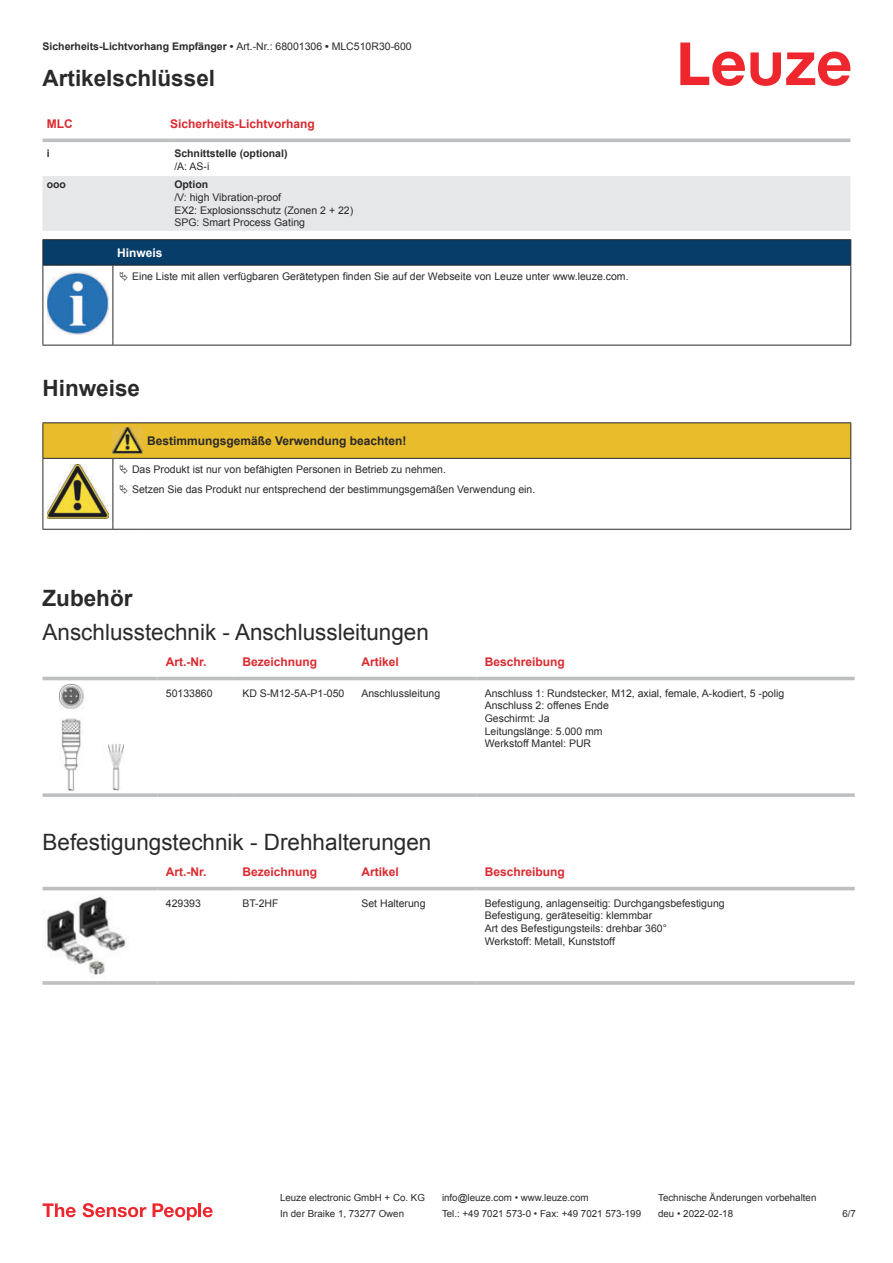
<style>
.page{position:relative;width:893px;height:1263px;background:#fff}
.page>*{position:absolute;margin:0;border:0;box-sizing:border-box;transform-origin:0 0}
.t1{font:22.5px "Arial";color:#2b292a}
.t2{font:700 22.5px "Arial";color:#2b292a}
.t3{font:700 12px "Arial";color:#db2a30}
.t4{font:700 12px "Arial";color:#2b292a}
.t5{font:700 12px "Arial";color:#fff}
.t6{font:10.5px/12.6px "Arial";color:#2b292a}
.t7{font:700 10.5px "Arial";color:#2b292a}
.t8{font:9.75px "Arial";color:#2b292a}
.s1{font-weight:400}
</style>
<div class="page">
<svg style="left:680px;top:43px;width:170px;height:43px"></svg>
<svg style="left:43px;top:138px;width:807px;height:1px"></svg>
<div style="left:43px;top:176px;width:807px;height:55px;background:#e6e7e9"></div>
<hr style="left:43px;top:139px;width:127px;height:3px;background:#bdbfc1">
<hr style="left:170px;top:139px;width:680px;height:3px;background:#bdbfc1">
<div style="left:43px;top:676px;width:812px;height:5px;background:#eceded"></div>
<hr style="left:43px;top:677px;width:114px;height:3px;background:#bdbfc1">
<hr style="left:157px;top:677px;width:77px;height:3px;background:#bdbfc1">
<hr style="left:234px;top:677px;width:119px;height:3px;background:#bdbfc1">
<hr style="left:353px;top:677px;width:123px;height:3px;background:#bdbfc1">
<hr style="left:476px;top:677px;width:379px;height:3px;background:#bdbfc1">
<svg style="left:43px;top:793px;width:114px;height:4px"></svg>
<svg style="left:157px;top:793px;width:77px;height:4px"></svg>
<svg style="left:234px;top:793px;width:119px;height:4px"></svg>
<svg style="left:353px;top:793px;width:123px;height:4px"></svg>
<svg style="left:476px;top:793px;width:379px;height:4px;background:#c3c5c7"></svg>
<img style="left:59px;top:684px;width:65px;height:107px">
<svg style="left:43px;top:886px;width:812px;height:5px;fill:#efefef"></svg>
<hr style="left:43px;top:887px;width:114px;height:3px;background:#bdbfc1">
<hr style="left:157px;top:887px;width:77px;height:3px;background:#bdbfc1">
<hr style="left:234px;top:887px;width:119px;height:3px;background:#bdbfc1">
<hr style="left:353px;top:887px;width:123px;height:3px;background:#bdbfc1">
<hr style="left:476px;top:887px;width:379px;height:3px;background:#bdbfc1">
<hr style="left:43px;top:981px;width:114px;height:4px;background:#c3c5c7">
<svg style="left:157px;top:981px;width:77px;height:4px"></svg>
<hr style="left:234px;top:981px;width:119px;height:4px;background:#c4c6c7">
<hr style="left:353px;top:981px;width:123px;height:4px;background:#c3c5c7">
<svg style="left:476px;top:981px;width:379px;height:4px;background:#c3c5c7"></svg>
<img style="left:43px;top:895px;width:84px;height:84px">
<svg style="left:43px;top:1203px;width:33px;height:14px"></svg>
<svg style="left:83px;top:1203px;width:63px;height:14px"></svg>
<svg style="left:153px;top:1203px;width:44px;height:17px"></svg>
<hr style="left:198px;top:1203px;width:3px;height:14px;background:#ed272d">
<svg style="left:203px;top:1207px;width:10px;height:10px"></svg>
<svg style="left:44px;top:266px;width:806px;height:79px"></svg>
<hr style="left:43px;top:239px;width:70px;height:1px;background:#2b292a">
<hr style="left:43px;top:265px;width:70px;height:1px;background:#2b292a">
<hr style="left:113px;top:239px;width:738px;height:1px;background:#2b292a">
<svg style="left:43px;top:240px;width:808px;height:25px;background:#063c67"></svg>
<hr style="left:113px;top:265px;width:738px;height:1px;background:#2b292a">
<hr style="left:43px;top:266px;width:1px;height:75px;background:#2b292a">
<hr style="left:113px;top:266px;width:1px;height:75px;background:#2b292a">
<hr style="left:850px;top:266px;width:1px;height:75px;background:#2b292a">
<hr style="left:43px;top:345px;width:70px;height:1px;background:#2b292a">
<hr style="left:113px;top:345px;width:738px;height:1px;background:#2b292a">
<img style="left:47px;top:272px;width:61px;height:62px">
<div style="left:115px;top:266px;width:734px;height:20px;background:#fff"></div>
<svg style="left:44px;top:500px;width:806px;height:29px"></svg>
<hr style="left:43px;top:422px;width:70px;height:1px;background:#2b292a">
<hr style="left:113px;top:422px;width:30px;height:1px;background:#2b292a">
<hr style="left:143px;top:422px;width:708px;height:1px;background:#2b292a">
<hr style="left:43px;top:459px;width:1px;height:66px;background:#2b292a">
<hr style="left:113px;top:459px;width:1px;height:66px;background:#2b292a">
<hr style="left:850px;top:459px;width:1px;height:66px;background:#2b292a">
<hr style="left:43px;top:529px;width:70px;height:1px;background:#2b292a">
<hr style="left:113px;top:529px;width:30px;height:1px;background:#2b292a">
<hr style="left:143px;top:529px;width:708px;height:1px;background:#2b292a">
<img style="left:47px;top:500px;width:61px;height:18px">
<svg style="left:43px;top:423px;width:808px;height:77px"></svg>
<p class="t7" style="left:43px;top:43px;width:371px">Sicherheits-Lichtvorhang Empfänger • <span class="s1">Art.-Nr.: 68001306</span> • <span class="s1">MLC510R30-600</span></p>
<h1 class="t2" style="left:43px;top:70px;width:174px">Artikelschlüssel</h1>
<p class="t3" style="left:47px;top:119px;width:27px">MLC</p>
<p class="t3" style="left:170px;top:119px;width:146px">Sicherheits-Lichtvorhang</p>
<p class="t7" style="left:47px;top:149px;width:4px">i</p>
<p class="t7" style="left:174px;top:149px;width:115px">Schnittstelle (optional)</p>
<p class="t6" style="left:174px;top:161px;width:37px">/A: AS-i</p>
<p class="t7" style="left:47px;top:181px;width:21px">ooo</p>
<p class="t7" style="left:174px;top:181px;width:35px">Option</p>
<p class="t6" style="left:174px;top:192px;width:180px">/V: high Vibration-proof<br>EX2: Explosionsschutz (Zonen 2 + 22)<br>SPG: Smart Process Gating</p>
<p class="t5" style="left:117px;top:248px;width:47px">Hinweis</p>
<p class="t6" style="left:132px;top:271px;width:498px">Eine Liste mit allen verfügbaren Gerätetypen finden Sie auf der Webseite von Leuze unter www.leuze.com.</p>
<h1 class="t2" style="left:43px;top:380px;width:99px">Hinweise</h1>
<p class="t4" style="left:147px;top:436px;width:261px">Bestimmungsgemäße Verwendung beachten!</p>
<p class="t6" style="left:132px;top:460px;width:405px;line-height:20.2px">Das Produkt ist nur von befähigten Personen in Betrieb zu nehmen.<br>Setzen Sie das Produkt nur entsprechend der bestimmungsgemäßen Verwendung ein.</p>
<h1 class="t2" style="left:43px;top:590px;width:92px">Zubehör</h1>
<h1 class="t1" style="left:43px;top:623px;width:388px">Anschlusstechnik - Anschlussleitungen</h1>
<p class="t3" style="left:166px;top:657px;width:42px">Art.-Nr.</p>
<p class="t3" style="left:242px;top:657px;width:76px">Bezeichnung</p>
<p class="t3" style="left:361px;top:657px;width:39px">Artikel</p>
<p class="t3" style="left:485px;top:657px;width:82px">Beschreibung</p>
<p class="t6" style="left:166px;top:688px;width:48px">50133860</p>
<p class="t6" style="left:242px;top:688px;width:104px">KD S-M12-5A-P1- 050</p>
<p class="t6" style="left:361px;top:688px;width:80px">Anschlussleitung</p>
<p class="t6" style="left:485px;top:688px;width:301px">Anschluss 1: Rundstecker, M12, axial, female, A-kodiert, 5 -polig<br>Anschluss 2: offenes Ende<br>Geschirmt: Ja<br>Leitungslänge: 5.000 mm<br>Werkstoff Mantel: PUR</p>
<h1 class="t1" style="left:43px;top:833px;width:390px">Befestigungstechnik - Drehhalterungen</h1>
<p class="t3" style="left:166px;top:867px;width:42px">Art.-Nr.</p>
<p class="t3" style="left:242px;top:867px;width:76px">Bezeichnung</p>
<p class="t3" style="left:361px;top:867px;width:39px">Artikel</p>
<p class="t3" style="left:485px;top:867px;width:82px">Beschreibung</p>
<p class="t6" style="left:166px;top:898px;width:37px">429393</p>
<p class="t6" style="left:242px;top:898px;width:38px">BT-2HF</p>
<p class="t6" style="left:361px;top:898px;width:66px">Set Halterung</p>
<p class="t6" style="left:485px;top:898px;width:241px">Befestigung, anlagenseitig: Durchgangsbefestigung Befestigung, geräteseitig: klemmbar<br>Art des Befestigungsteils: drehbar 360°<br>Werkstoff: Metall, Kunststoff</p>
<p class="t8" style="left:280px;top:1194px;width:146px">Leuze electronic GmbH + Co. KG</p>
<p class="t8" style="left:442px;top:1194px;width:148px">info@leuze.com • www.leuze.com</p>
<p class="t8" style="left:658px;top:1194px;width:160px">Technische Änderungen vorbehalten</p>
<p class="t8" style="left:280px;top:1210px;width:126px">In der Braike 1, 73277 Owen</p>
<p class="t8" style="left:442px;top:1210px;width:201px">Tel.: +49 7021 573-0 • Fax: +49 7021 573-199</p>
<p class="t8" style="left:658px;top:1210px;width:76px">deu • 2022-02-18</p>
<p class="t8" style="left:842px;top:1210px;width:15px">6 /7</p>
</div>
